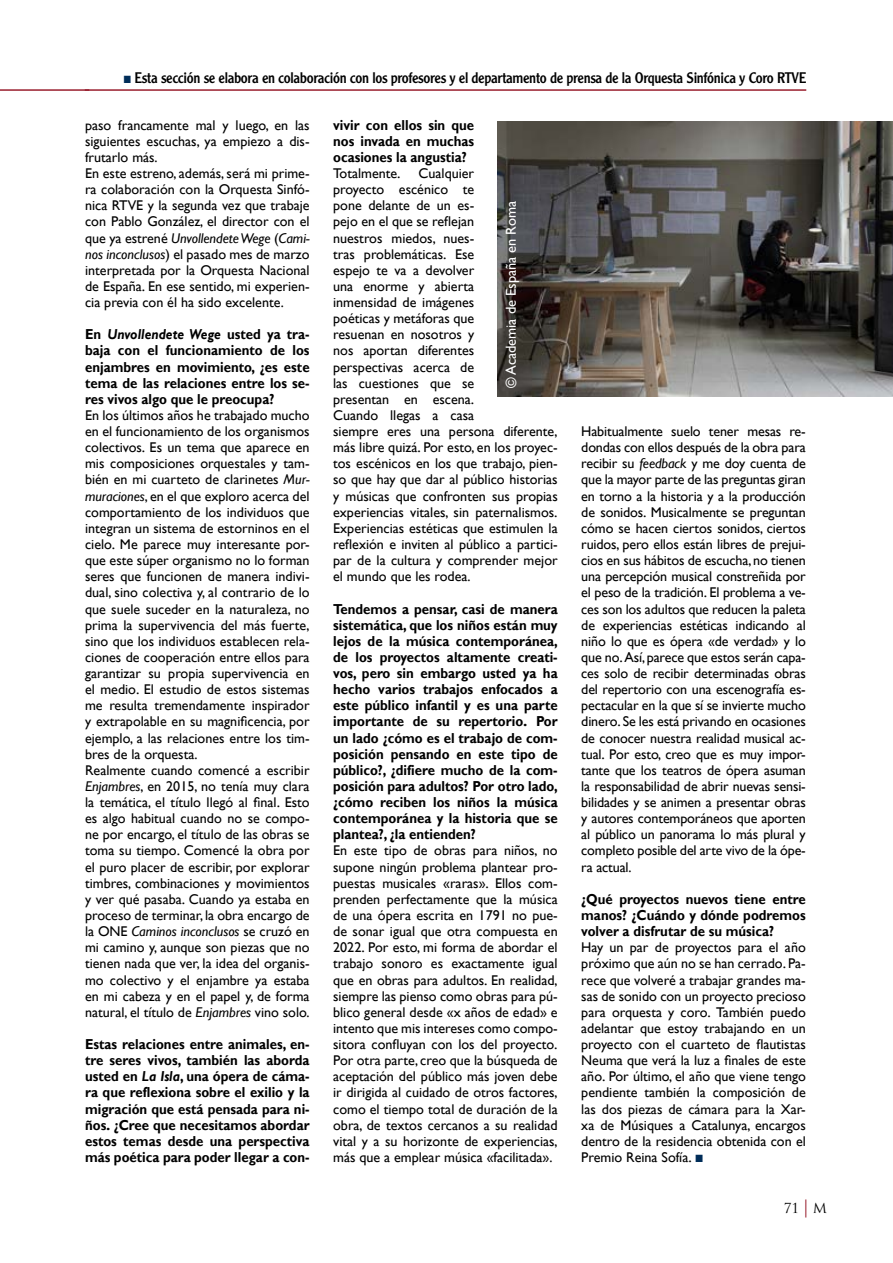
<style>
.page{position:relative;width:893px;height:1263px;background:#fff}
.page>*{position:absolute;margin:0;border:0;box-sizing:border-box;transform-origin:0 0}
.t1{font:15px "Clearface Gothic LT Std";letter-spacing:-.02em;color:#000}
.t2{font:700 14.4px/16.2px "Gill Sans";color:#000;text-align:justify;scale:.92 1}
.t3{font:14.4px "Gill Sans";color:#fff}
.t4{font:14.1px/16.2px "Gill Sans";color:#000}
.t5{font:13.5px "Trajan Pro";color:#000}
.s1{color:#002d59}
.s2{font-style:italic}
.s3{font-family:"Caslon 540 LT Std";font-size:18px;color:#991e2e}
</style>
<div class="page">
<hr style="left:0;top:89px;width:89px;height:2px;background:#991e2e">
<hr style="left:85px;top:89px;width:721px;height:2px;background:#991e2e">
<img style="left:498px;top:122px;width:395px;height:275px">
<p class="t1" style="left:124px;top:68px;width:684px"><span class="s1">■</span> Esta sección se elabora en colaboración con los profesores y el departamento de prensa de la Orquesta Sinfónica y Coro RTVE</p>
<p class="t4" style="left:85px;top:117px;width:226px">paso francamente mal y luego, en las siguientes escuchas, ya empiezo a dis&shy;frutarlo más.<br>En este estreno, además, será mi prime&shy;ra colaboración con la Orquesta Sinfó&shy;nica RTVE y la segunda vez que trabaje con Pablo González, el director con el que ya estrené <span class="s2">Unvollendete Wege</span> (<span class="s2">Cami&shy;nos inconclusos</span>) el pasado mes de marzo interpretada por la Orquesta Nacional de España. En ese sentido, mi experien&shy;cia previa con él ha sido excelente.</p>
<p class="t2" style="left:85px;top:327px;width:246px">En <span class="s2">Unvollendete Wege</span> usted ya tra&shy;baja con el funcionamiento de los enjambres en movimiento, ¿es este tema de las relaciones entre los se&shy;res vivos algo que le preocupa?</p>
<p class="t4" style="left:85px;top:407px;width:226px">En los últimos años he trabajado mucho en el funcionamiento de los organismos colectivos. Es un tema que aparece en mis composiciones orquestales y tam&shy;bién en mi cuarteto de clarinetes <span class="s2">Mur&shy;muraciones</span>, en el que exploro acerca del comportamiento de los individuos que integran un sistema de estorninos en el cielo. Me parece muy interesante por&shy;que este súper organismo no lo forman seres que funcionen de manera indivi&shy;dual, sino colectiva y, al contrario de lo que suele suceder en la naturaleza, no prima la supervivencia del más fuerte, sino que los individuos establecen rela&shy;ciones de cooperación entre ellos para garantizar su propia supervivencia en el medio. El estudio de estos sistemas me resulta tremendamente inspirador y extrapolable en su magnificencia, por ejemplo, a las relaciones entre los tim&shy;bres de la orquesta.<br>Realmente cuando comencé a escribir <span class="s2">Enjambres</span>, en 2015, no tenía muy clara la temática, el título llegó al final. Esto es algo habitual cuando no se compo&shy;ne por encargo, el título de las obras se toma su tiempo. Comencé la obra por el puro placer de escribir, por explorar timbres, combinaciones y movimientos y ver qué pasaba. Cuando ya estaba en proceso de terminar, la obra encargo de la ONE <span class="s2">Caminos inconclusos</span> se cruzó en mi camino y, aunque son piezas que no tienen nada que ver, la idea del organis&shy;mo colectivo y el enjambre ya estaba en mi cabeza y en el papel y, de forma natural, el título de <span class="s2">Enjambres</span> vino solo.</p>
<p class="t2" style="left:85px;top:1036px;width:246px">Estas relaciones entre animales, en&shy;tre seres vivos, también las aborda usted en <span class="s2">La Isla</span>, una ópera de cáma&shy;ra que reflexiona sobre el exilio y la migración que está pensada para ni&shy;ños. ¿Cree que necesitamos abordar estos temas desde una perspectiva más poética para poder llegar a con-</p>
<p class="t2" style="left:333px;top:117px;width:155px">vivir con ellos sin que nos invada en muchas ocasiones la angustia?</p>
<p class="t4" style="left:333px;top:165px;width:69px">Totalmente.</p>
<p class="t4" style="left:333px;top:165px;width:226px;text-indent:85px">Cualquier<br>proyecto escénico te<br>pone delante de un es-<br>pejo en el que se reflejan<br>nuestros miedos, nues-<br>tras problemáticas. Ese<br>espejo te va a devolver<br>una enorme y abierta<br>inmensidad de imágenes<br>poéticas y metáforas que<br>resuenan en nosotros y<br>nos aportan diferentes<br>perspectivas acerca de<br>las cuestiones que se<br>presentan en escena.<br>Cuando llegas a casa<br>siempre eres una persona diferente, más libre quizá. Por esto, en los proyec&shy;tos escénicos en los que trabajo, pien&shy;so que hay que dar al público historias y músicas que confronten sus propias experiencias vitales, sin paternalismos.<br>Experiencias estéticas que estimulen la reflexión e inviten al público a partici&shy;par de la cultura y comprender mejor el mundo que les rodea.</p>
<p class="t2" style="left:333px;top:601px;width:246px">Tendemos a pensar, casi de manera sistemática, que los niños están muy lejos de la música contemporánea, de los proyectos altamente creati&shy;vos, pero sin embargo usted ya ha hecho varios trabajos enfocados a este público infantil y es una parte importante de su repertorio. Por un lado ¿cómo es el trabajo de com&shy;posición pensando en este tipo de público?, ¿difiere mucho de la com&shy;posición para adultos? Por otro lado, ¿cómo reciben los niños la música contemporánea y la historia que se plantea?, ¿la entienden?</p>
<p class="t4" style="left:333px;top:843px;width:226px;text-align:justify">En este tipo de obras para niños, no supone ningún problema plantear pro&shy;puestas musicales «raras». Ellos com&shy;prenden perfectamente que la música de una ópera escrita en 1791 no pue&shy;de sonar igual que otra compuesta en 2022. Por esto, mi forma de abordar el trabajo sonoro es exactamente igual que en obras para adultos. En realidad, siempre las pienso como obras para pú&shy;blico general desde «x años de edad» e intento que mis intereses como compo&shy;sitora confluyan con los del proyecto.<br>Por otra parte, creo que la búsqueda de aceptación del público más joven debe ir dirigida al cuidado de otros factores, como el tiempo total de duración de la obra, de textos cercanos a su realidad vital y a su horizonte de experiencias, más que a emplear música «facilitada».</p>
<p class="t3" style="left:502px;top:388px;width:189px;rotate:-90deg">© Academia de España en Roma</p>
<p class="t4" style="left:581px;top:423px;width:226px;text-align:justify">Habitualmente suelo tener mesas re&shy;dondas con ellos después de la obra para recibir su <span class="s2">feedback</span> y me doy cuenta de que la mayor parte de las preguntas giran en torno a la historia y a la producción de sonidos. Musicalmente se preguntan cómo se hacen ciertos sonidos, ciertos ruidos, pero ellos están libres de prejui&shy;cios en sus hábitos de escucha, no tienen una percepción musical constreñida por el peso de la tradición. El problema a ve&shy;ces son los adultos que reducen la paleta de experiencias estéticas indicando al niño lo que es ópera «de verdad» y lo que no. Así, parece que estos serán capa&shy;ces solo de recibir determinadas obras del repertorio con una escenografía es&shy;pectacular en la que sí se invierte mucho dinero. Se les está privando en ocasiones de conocer nuestra realidad musical ac&shy;tual. Por esto, creo que es muy impor&shy;tante que los teatros de ópera asuman la responsabilidad de abrir nuevas sensi&shy;bilidades y se animen a presentar obras y autores contemporáneos que aporten al público un panorama lo más plural y completo posible del arte vivo de la ópe&shy;ra actual.</p>
<p class="t2" style="left:581px;top:891px;width:246px">¿Qué proyectos nuevos tiene entre manos? ¿Cuándo y dónde podremos volver a disfrutar de su música?</p>
<p class="t4" style="left:581px;top:940px;width:226px;text-align:justify">Hay un par de proyectos para el año próximo que aún no se han cerrado. Pa&shy;rece que volveré a trabajar grandes ma&shy;sas de sonido con un proyecto precioso para orquesta y coro. También puedo adelantar que estoy trabajando en un proyecto con el cuarteto de flautistas Neuma que verá la luz a finales de este año. Por último, el año que viene tengo pendiente también la composición de las dos piezas de cámara para la Xar&shy;xa de Músiques a Catalunya, encargos dentro de la residencia obtenida con el Premio Reina Sofía. <span class="s1">■</span></p>
<p class="t5" style="left:784px;top:1199px;width:45px">71 <span class="s3">|</span> M</p>
</div>
